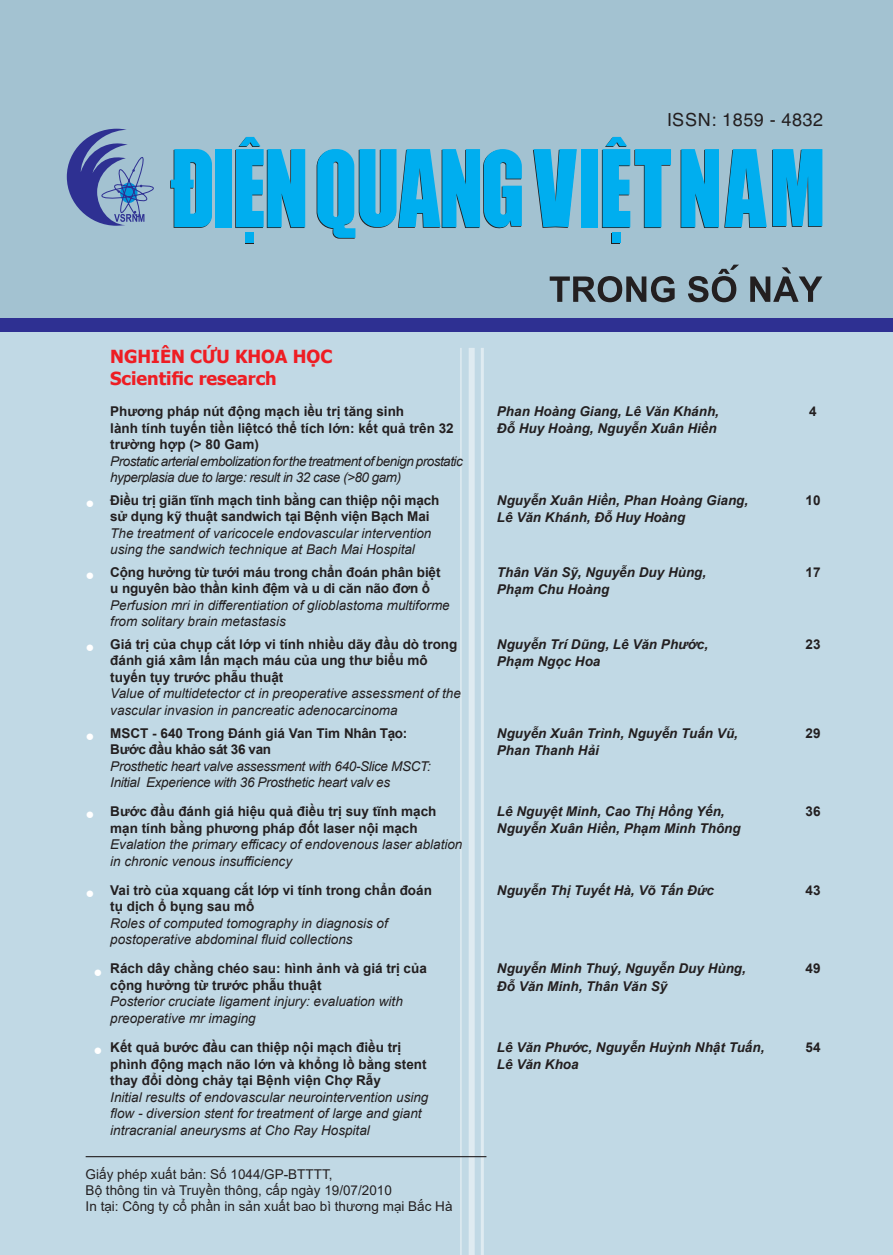
<style>
.page{position:relative;width:893px;height:1255px;background:#fff}
.page>*{position:absolute;margin:0;border:0;box-sizing:border-box;transform-origin:0 0}
.t1{font:700 18px "Tahoma";color:#ee1d23}
.t2{font:18px "UTM Helve";color:#231f20}
.t3{font:15px "Arial";color:#fff}
.titbai{font:700 13.5px/16.5px "Arial";color:#231f20}
.tittienganh{font:italic 13.5px/16.5px "Arial";color:#231f20}
.tacgia{font:italic 700 13.5px/17.2px "Arial";color:#231f20}
.tittienganh-2{font:italic 700 13.5px "Arial";color:#231f20}
.t4{font:13.5px "Arial";color:#231f20}
.tittienganh-3{font:italic 13.5px/16.5px "Arial";letter-spacing:-.035em;color:#231f20}
.tittienganh-4{font:italic 13.5px/16.5px "Arial";letter-spacing:-.025em;color:#231f20}
.tacgia-2{font:700 13.5px "Arial";letter-spacing:-.01em;color:#231f20}
.titbai-2{font:700 13.5px "Arial";letter-spacing:-.025em;color:#231f20}
</style>
<div class="page">
<div style="left:0;top:0;width:893px;height:1254px;background:#c1d9e5"></div>
<div style="left:0;top:0;width:893px;height:331px;background:#a3c2d1"></div>
<svg style="left:67px;top:129px;width:87px;height:97px"></svg>
<div style="left:215px;top:150px;width:16px;height:78px;background:#00aeef"></div>
<svg style="left:245px;top:233px;width:8px;height:11px"></svg>
<div style="left:612px;top:233px;width:8px;height:11px;background:#231f20"></div>
<div style="left:581px;top:150px;width:16px;height:78px;background:#00aeef"></div>
<svg style="left:170px;top:149px;width:42px;height:79px;background:#1dabe1"></svg>
<div style="left:216px;top:149px;width:16px;height:78px;background:#00aeef"></div>
<svg style="left:235px;top:137px;width:70px;height:91px"></svg>
<div style="left:246px;top:233px;width:8px;height:10px;background:#00aeef"></div>
<div style="left:612px;top:233px;width:9px;height:10px;background:#00aeef"></div>
<div style="left:582px;top:149px;width:16px;height:78px;background:#00aeef"></div>
<svg style="left:317px;top:149px;width:205px;height:90px"></svg>
<svg style="left:602px;top:137px;width:69px;height:91px"></svg>
<svg style="left:533px;top:149px;width:44px;height:79px"></svg>
<svg style="left:680px;top:149px;width:142px;height:79px"></svg>
<svg style="left:550px;top:276px;width:125px;height:26px"></svg>
<svg style="left:688px;top:265px;width:51px;height:37px"></svg>
<svg style="left:750px;top:267px;width:72px;height:35px"></svg>
<div style="left:469px;top:348px;width:6px;height:906px;background:#dfebf1"></div>
<hr style="left:481px;top:348px;width:3px;height:906px;background:#fff">
<hr style="left:460px;top:348px;width:2px;height:906px;background:#fff">
<div style="left:0;top:318px;width:893px;height:13px;background:#2e3092"></div>
<hr style="left:86px;top:1155px;width:400px;height:2px;background:#231f20">
<hr style="left:892px;top:0;width:1px;height:1254px;background:#c1d9e5">
<p class="t2" style="left:667px;top:105px;width:158px">ISSN: 1859 - 4832</p>
<p class="t1" style="left:110px;top:344px;width:224px">NGHIÊN CỨU KHOA HỌC</p>
<p class="t1" style="left:110px;top:365px;width:168px">Scientific research</p>
<p class="titbai" style="left:110px;top:403px;width:295px">Phương pháp nút động mạch iều trị tăng sinh</p>
<p class="titbai" style="left:110px;top:420px;width:345px">lành tính tuyến tiền liệtcó thể tích lớn: kết quả trên 32 trường hợp (&gt; 80 Gam)</p>
<p class="tittienganh-3" style="left:110px;top:453px;width:354px">Prostatic arterial embolization for the treatment of benign prostatic hyperplasia due to large: result in 32 case (&gt;80 gam)</p>
<p class="t3" style="left:86px;top:492px;width:11px">●</p>
<p class="titbai" style="left:110px;top:492px;width:331px">Điều trị giãn tĩnh mạch tinh bằng can thiệp nội mạch</p>
<p class="titbai" style="left:110px;top:508px;width:321px">sử dụng kỹ thuật sandwich tại Bệnh viện Bạch Mai</p>
<p class="tittienganh" style="left:110px;top:525px;width:323px">The treatment of varicocele endovascular intervention using the sandwich technique at Bach Mai Hospital</p>
<p class="t3" style="left:86px;top:564px;width:11px">●</p>
<p class="tacgia-2" style="left:110px;top:562px;width:332px">Cộng hưởng từ tưới máu trong chẩn đoán phân biệt</p>
<p class="tacgia-2" style="left:110px;top:579px;width:321px">u nguyên bào thần kinh đệm và u di căn não đơn ổ</p>
<p class="tittienganh" style="left:110px;top:597px;width:341px">Perfusion mri in differentiation of glioblastoma multiforme from solitary brain metastasis</p>
<p class="t3" style="left:86px;top:636px;width:11px">●</p>
<p class="titbai" style="left:110px;top:636px;width:349px">Giá trị của chụp cắt lớp vi tính nhiều dãy đầu dò trong đánh giá xâm lấn mạch máu của ung thư biểu mô tuyến tụy trước phẫu thuật</p>
<p class="tittienganh" style="left:110px;top:685px;width:352px">Value of multidetector ct in preoperative assessment of the vascular invasion in pancreatic adenocarcinoma</p>
<p class="t3" style="left:86px;top:725px;width:11px">●</p>
<p class="titbai" style="left:110px;top:724px;width:299px">MSCT - 640 Trong Đánh giá Van Tim Nhân Tạo:</p>
<p class="titbai-2" style="left:110px;top:739px;width:162px">Bước đầu khảo sát 36 van</p>
<p class="tittienganh-4" style="left:110px;top:757px;width:322px">Prosthetic heart valve assessment with 640-Slice MSCT:<br>Initial Experience with 36 Prosthetic heart valv es</p>
<p class="t3" style="left:86px;top:803px;width:11px">●</p>
<p class="titbai" style="left:110px;top:803px;width:328px">Bước đầu đánh giá hiệu quả điều trị suy tĩnh mạch mạn tính bằng phương pháp đốt laser nội mạch</p>
<p class="tittienganh" style="left:110px;top:836px;width:354px">Evalation the primary efficacy of endovenous laser ablation in chronic venous insufficiency</p>
<p class="t3" style="left:86px;top:882px;width:11px">●</p>
<p class="titbai" style="left:110px;top:882px;width:323px">Vai trò của xquang cắt lớp vi tính trong chẩn đoán</p>
<p class="titbai" style="left:110px;top:898px;width:146px">tụ dịch ổ bụng sau mổ</p>
<p class="tittienganh" style="left:110px;top:915px;width:279px">Roles of computed tomography in diagnosis of postoperative abdominal fluid collections</p>
<p class="t3" style="left:93px;top:961px;width:11px">●</p>
<p class="titbai" style="left:110px;top:960px;width:318px">Rách dây chằng chéo sau: hình ảnh và giá trị của</p>
<p class="titbai" style="left:110px;top:977px;width:213px">cộng hưởng từ trước phẫu thuật</p>
<p class="tittienganh" style="left:110px;top:993px;width:294px">Posterior cruciate ligament injury: evaluation with preoperative mr imaging</p>
<p class="t3" style="left:93px;top:1039px;width:11px">●</p>
<p class="titbai" style="left:110px;top:1039px;width:291px">Kết quả bước đầu can thiệp nội mạch điều trị</p>
<p class="titbai" style="left:110px;top:1055px;width:318px">phình động mạch não lớn và khổng lồ bằng stent</p>
<p class="titbai" style="left:110px;top:1072px;width:272px">thay đổi dòng chảy tại Bệnh viện Chợ Rẫy</p>
<p class="tittienganh" style="left:110px;top:1088px;width:320px">Initial results of endovascular neurointervention using flow - diversion stent for treatment of large and giant intracranial aneurysms at Cho Ray Hospital</p>
<p class="t4" style="left:86px;top:1164px;width:248px">Giấy phép xuất bản: Số 1044/GP-BTTTT,</p>
<p class="t4" style="left:86px;top:1180px;width:308px">Bộ thông tin và Truyền thông, cấp ngày 19/07/2010</p>
<p class="t4" style="left:86px;top:1196px;width:368px">In tại: Công ty cổ phần in sản xuất bao bì thương mại Bắc Hà</p>
<p class="tacgia" style="left:497px;top:403px;width:224px">Phan Hoàng Giang, Lê Văn Khánh,</p>
<p class="tacgia" style="left:497px;top:420px;width:221px">Đỗ Huy Hoàng, Nguyễn Xuân Hiền</p>
<p class="titbai" style="left:809px;top:403px;width:9px">4</p>
<p class="tacgia" style="left:497px;top:491px;width:253px">Nguyễn Xuân Hiền, Phan Hoàng Giang,</p>
<p class="tacgia" style="left:497px;top:509px;width:190px">Lê Văn Khánh, Đỗ Huy Hoàng</p>
<p class="titbai" style="left:805px;top:492px;width:17px">10</p>
<p class="tittienganh-2" style="left:497px;top:563px;width:211px">Thân Văn Sỹ, Nguyễn Duy Hùng,</p>
<p class="tittienganh-2" style="left:497px;top:580px;width:114px">Phạm Chu Hoàng</p>
<p class="titbai" style="left:805px;top:564px;width:17px">17</p>
<p class="tittienganh-2" style="left:497px;top:635px;width:213px">Nguyễn Trí Dũng, Lê Văn Phước,</p>
<p class="tittienganh-2" style="left:497px;top:652px;width:105px">Phạm Ngọc Hoa</p>
<p class="titbai" style="left:805px;top:636px;width:17px">23</p>
<p class="tacgia" style="left:497px;top:724px;width:243px">Nguyễn Xuân Trình, Nguyễn Tuấn Vũ,</p>
<p class="tacgia" style="left:497px;top:741px;width:104px">Phan Thanh Hải</p>
<p class="titbai" style="left:805px;top:724px;width:17px">29</p>
<p class="tacgia" style="left:497px;top:803px;width:229px">Lê Nguyệt Minh, Cao Thị Hồng Yến,</p>
<p class="tacgia" style="left:497px;top:820px;width:245px">Nguyễn Xuân Hiền, Phạm Minh Thông</p>
<p class="titbai" style="left:805px;top:803px;width:17px">36</p>
<p class="tittienganh-2" style="left:497px;top:881px;width:219px">Nguyễn Thị Tuyết Hà, Võ Tấn Đức</p>
<p class="titbai" style="left:805px;top:882px;width:17px">43</p>
<p class="tittienganh-2" style="left:497px;top:959px;width:251px">Nguyễn Minh Thuý, Nguyễn Duy Hùng,</p>
<p class="tittienganh-2" style="left:497px;top:976px;width:172px">Đỗ Văn Minh, Thân Văn Sỹ</p>
<p class="titbai" style="left:805px;top:960px;width:17px">49</p>
<p class="tacgia" style="left:497px;top:1039px;width:269px">Lê Văn Phước, Nguyễn Huỳnh Nhật Tuấn,<br>Lê Văn Khoa</p>
<p class="titbai" style="left:805px;top:1039px;width:17px">54</p>
</div>
